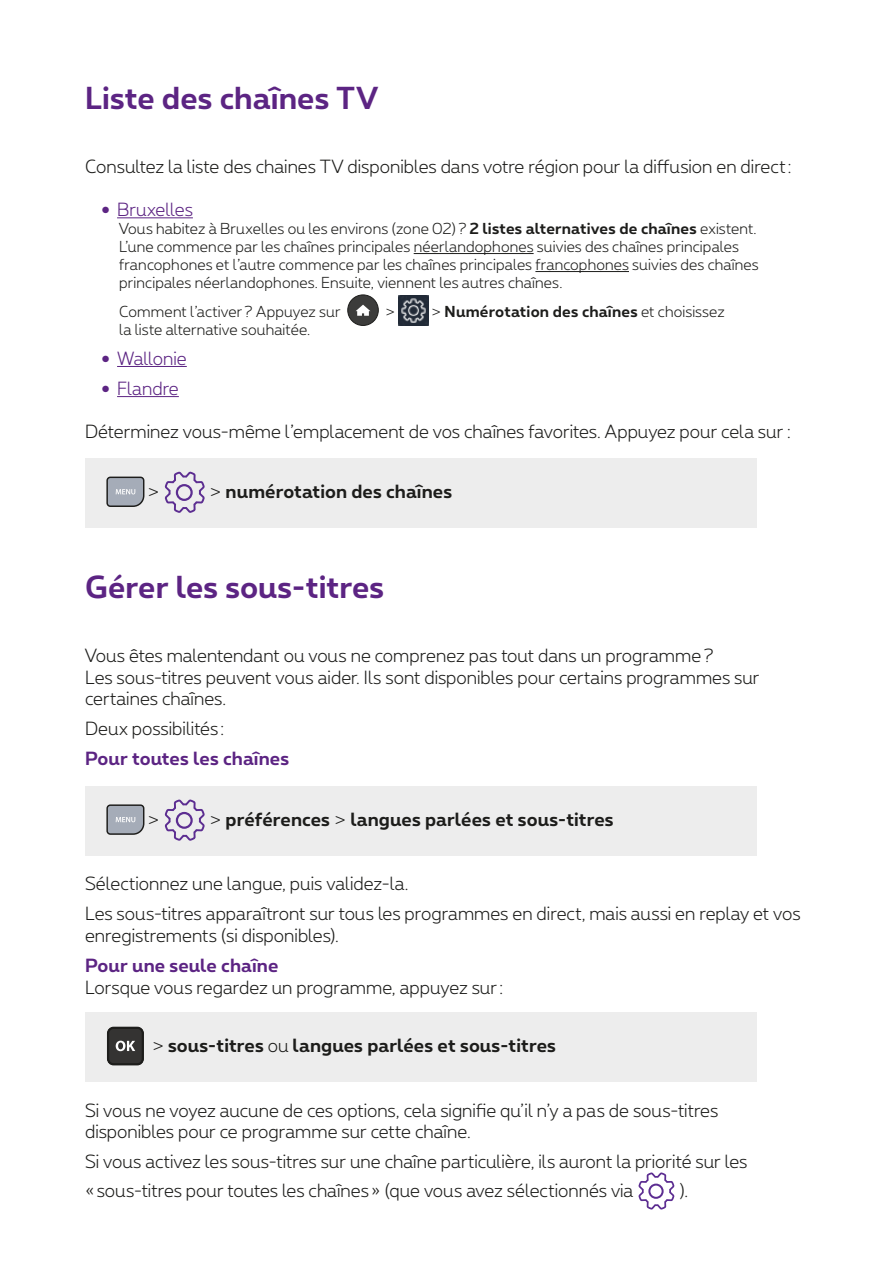
<style>
.page{position:relative;width:893px;height:1263px;background:#fff}
.page>*{position:absolute;margin:0;border:0;box-sizing:border-box;transform-origin:0 0}
.t1{font:700 30px "Proximus";color:#5c2483}
.t2{font:300 18px/21.6px "Proximus";color:#1d1d1b}
.t3{font:700 18px "Proximus";letter-spacing:.005em;color:#1d1d1b}
.t4{font:700 18px "Proximus";letter-spacing:.005em;color:#5c2483}
.t5{font:300 18px "Proximus";color:#5c2483}
.t6{font:300 15px/18px "Proximus";letter-spacing:.01em;color:#1d1d1b}
.t7{font:700 15px "Proximus";letter-spacing:.015em;color:#1d1d1b}
.s1{font-weight:700}
.s2{font-weight:300}
</style>
<div class="page">
<hr style="left:117px;top:217px;width:76px;height:1px;background:#5c2483">
<hr style="left:414px;top:253px;width:120px;height:1px;background:#1d1d1b">
<hr style="left:535px;top:271px;width:94px;height:1px;background:#1d1d1b">
<hr style="left:117px;top:366px;width:70px;height:1px;background:#5c2483">
<hr style="left:117px;top:396px;width:62px;height:1px;background:#5c2483">
<div style="left:85px;top:458px;width:672px;height:69px;background:#ededed"></div>
<div style="left:85px;top:786px;width:672px;height:69px;background:#ededed"></div>
<div style="left:85px;top:1012px;width:672px;height:69px;background:#ededed"></div>
<div style="left:348px;top:295px;width:30px;height:30px;background:#3c3c3b;border-radius:50%"></div>
<div style="left:347px;top:294px;width:32px;height:32px;border:1px solid #1d1d1b;border-radius:50%"></div>
<svg style="left:356px;top:305px;width:14px;height:11px"></svg>
<img style="left:398px;top:295px;width:30px;height:30px">
<svg style="left:106px;top:476px;width:39px;height:31px"></svg>
<svg style="left:164px;top:471px;width:41px;height:42px"></svg>
<div style="left:176px;top:484px;width:17px;height:17px;border:2px solid #5c2d91;border-radius:50%"></div>
<svg style="left:106px;top:804px;width:39px;height:31px"></svg>
<svg style="left:164px;top:799px;width:41px;height:42px"></svg>
<div style="left:176px;top:812px;width:17px;height:17px;border:2px solid #5c2d91;border-radius:50%"></div>
<svg style="left:107px;top:1027px;width:37px;height:38px"></svg>
<svg style="left:638px;top:1172px;width:37px;height:38px"></svg>
<div style="left:648px;top:1183px;width:16px;height:16px;border:2px solid #5c2d91;border-radius:50%"></div>
<h1 class="t1" style="left:85px;top:76px;width:295px">Liste des chaînes TV</h1>
<p class="t2" style="left:85px;top:155px;width:708px">Consultez la liste des chaines TV disponibles dans votre région pour la diffusion en direct:</p>
<p class="t5" style="left:102px;top:197px;width:92px">● Bruxelles</p>
<p class="t6" style="left:119px;top:219px;width:641px">Vous habitez à Bruxelles ou les environs (zone 02)? <span class="s1">2 listes alternatives de chaînes</span> existent.<br>L’une commence par les chaînes principales néerlandophones suivies des chaînes principales francophones et l’autre commence par les chaînes principales francophones suivies des chaînes principales néerlandophones. Ensuite, viennent les autres chaînes.</p>
<p class="t6" style="left:119px;top:301px;width:223px">Comment l’activer? Appuyez sur</p>
<p class="t6" style="left:385px;top:301px;width:11px">&gt;</p>
<p class="t7" style="left:432px;top:300px;width:295px"><span class="s2">&gt;</span> Numérotation des chaînes <span class="s2">et choisissez</span></p>
<p class="t6" style="left:119px;top:319px;width:193px">la liste alternative souhaitée.</p>
<p class="t5" style="left:102px;top:346px;width:86px">● Wallonie</p>
<p class="t5" style="left:102px;top:376px;width:78px">● Flandre</p>
<p class="t2" style="left:85px;top:419px;width:707px">Déterminez vous-même l’emplacement de vos chaînes favorites. Appuyez pour cela sur :</p>
<p class="t2" style="left:148px;top:480px;width:13px">&gt;</p>
<p class="t3" style="left:210px;top:478px;width:244px"><span class="s2">&gt;</span> numérotation des chaînes</p>
<h1 class="t1" style="left:85px;top:565px;width:301px">Gérer les sous-titres</h1>
<p class="t2" style="left:85px;top:644px;width:676px">Vous êtes malentendant ou vous ne comprenez pas tout dans un programme?<br>Les sous-titres peuvent vous aider. Ils sont disponibles pour certains programmes sur certaines chaînes.</p>
<p class="t2" style="left:85px;top:717px;width:141px">Deux possibilités :</p>
<p class="t4" style="left:85px;top:745px;width:206px">Pour toutes les chaînes</p>
<p class="t2" style="left:148px;top:808px;width:13px">&gt;</p>
<p class="t3" style="left:210px;top:806px;width:405px"><span class="s2">&gt;</span> préférences <span class="s2">&gt;</span> langues parlées et sous-titres</p>
<p class="t2" style="left:85px;top:867px;width:717px;line-height:30.2px">Sélectionnez une langue, puis validez-la.<br>Les sous-titres apparaîtront sur tous les programmes en direct, mais aussi en replay et vos</p>
<p class="t2" style="left:85px;top:923px;width:255px">enregistrements (si disponibles).</p>
<p class="t4" style="left:85px;top:952px;width:195px">Pour une seule chaîne</p>
<p class="t2" style="left:85px;top:975px;width:419px">Lorsque vous regardez un programme, appuyez sur:</p>
<p class="t3" style="left:152px;top:1032px;width:405px"><span class="s2">&gt;</span> sous-titres <span class="s2">ou</span> langues parlées et sous-titres</p>
<p class="t2" style="left:85px;top:1098px;width:635px">Si vous ne voyez aucune de ces options, cela signifie qu’il n’y a pas de sous-titres disponibles pour ce programme sur cette chaîne.</p>
<p class="t2" style="left:85px;top:1146px;width:664px;line-height:29.1px">Si vous activez les sous-titres sur une chaîne particulière, ils auront la priorité sur les «sous-titres pour toutes les chaînes» (que vous avez sélectionnés via</p>
<p class="t2" style="left:679px;top:1179px;width:10px">).</p>
</div>
